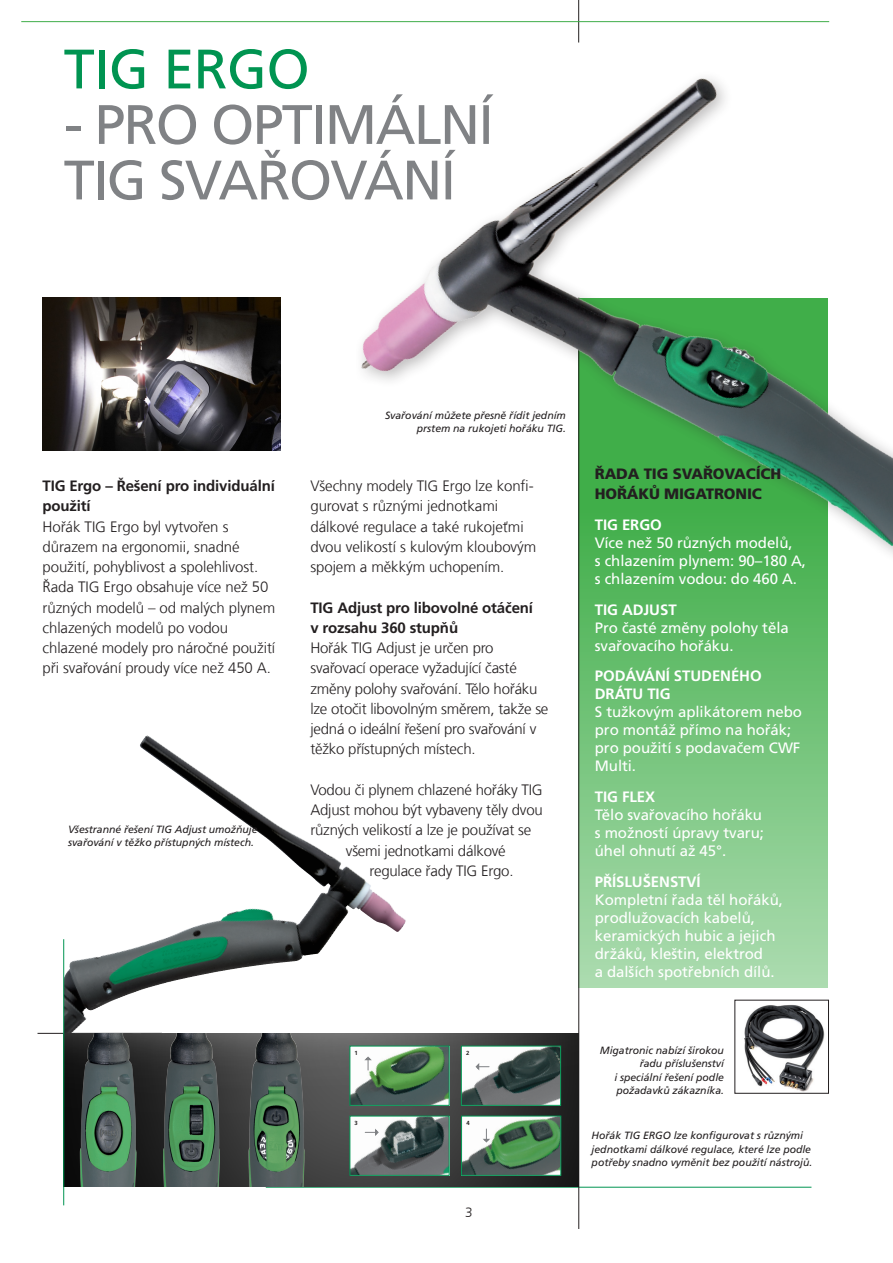
<style>
.page{position:relative;width:893px;height:1263px;background:#fff}
.page>*{position:absolute;margin:0;border:0;box-sizing:border-box;transform-origin:0 0}
.t1{font:55.5px/55.5px "Frutiger LT Pro";letter-spacing:-.03em;color:#808285}
.t2{font:55.5px "Frutiger LT Pro";letter-spacing:-.01em;color:#009451}
.t3{font:300 15px/20.2px "Frutiger LT Com";letter-spacing:-.005em;color:#231f20}
.t4{font:15px/18px "Frutiger LT Pro";letter-spacing:-.005em;color:#fff}
.t5{font:700 15px/20.2px "Frutiger LT Pro";letter-spacing:-.01em;color:#231f20}
.t6{font:900 15px/20.2px "Frutiger LT Pro";letter-spacing:-.01em;color:#231f20}
.t7{font:300 13.5px "Frutiger LT Com";color:#231f20}
.t8{font:italic 10.5px/13.5px "Frutiger LT Pro";letter-spacing:-.005em;color:#231f20;text-align:right}
.Normal{font:700 5.85px "Frutiger LT Pro";color:#231f20}
.s1{font-family:"Frutiger LT Pro";font-weight:700}
.s2{font-weight:700}
</style>
<div class="page">
<hr style="left:266px;top:1187px;width:545px;height:1px;background:#009451">
<hr style="left:578px;top:0;width:1px;height:43px;background:#231f20">
<hr style="left:21px;top:21px;width:808px;height:1px;background:#40ae49">
<svg style="left:579px;top:566px;width:249px;height:422px;background:#7dc783"></svg>
<hr style="left:578px;top:298px;width:1px;height:931px;background:#231f20">
<img style="left:361px;top:78px;width:532px;height:488px">
<img style="left:43px;top:298px;width:238px;height:153px">
<hr style="left:38px;top:1033px;width:124px;height:1px;background:#231f20">
<img style="left:64px;top:736px;width:342px;height:297px">
<img style="left:744px;top:1005px;width:81px;height:86px">
<img style="left:64px;top:1033px;width:514px;height:153px">
<img style="left:75px;top:1033px;width:65px;height:153px">
<img style="left:161px;top:1033px;width:61px;height:153px">
<img style="left:248px;top:1033px;width:60px;height:153px">
<img style="left:352px;top:1048px;width:96px;height:56px">
<div style="left:350px;top:1046px;width:100px;height:60px;border:1px solid #009451"></div>
<svg style="left:362px;top:1055px;width:12px;height:15px"></svg>
<img style="left:463px;top:1048px;width:96px;height:56px">
<div style="left:461px;top:1046px;width:100px;height:60px;border:1px solid #009451"></div>
<svg style="left:474px;top:1061px;width:15px;height:11px"></svg>
<img style="left:463px;top:1118px;width:96px;height:56px">
<div style="left:461px;top:1116px;width:100px;height:60px;border:1px solid #009451"></div>
<svg style="left:481px;top:1129px;width:11px;height:14px"></svg>
<img style="left:352px;top:1118px;width:96px;height:56px">
<div style="left:350px;top:1116px;width:100px;height:60px;border:1px solid #009451"></div>
<svg style="left:365px;top:1127px;width:15px;height:11px"></svg>
<hr style="left:63px;top:939px;width:1px;height:266px;background:#009451">
<p class="t2" style="left:64px;top:37px;width:247px">TIG ERGO</p>
<p class="t1" style="left:64px;top:97px;width:432px">- PRO OPTIMÁLNÍ<br>TIG SVAŘOVÁNÍ</p>
<p class="t8" style="left:385px;top:408px;width:182px">Svařování můžete přesně řídit jedním prstem na rukojeti hořáku TIG.</p>
<p class="t3" style="left:43px;top:476px;width:234px"><span class="s1">TIG Ergo – Řešení pro individuální použití<br></span>Hořák TIG Ergo byl vytvořen s důrazem na ergonomii, snadné použití, pohyblivost a spolehlivost.<br>Řada TIG Ergo obsahuje více než 50 různých modelů – od malých plynem chlazených modelů po vodou chlazené modely pro náročné použití při svařování proudy více než 450 A.</p>
<p class="t3" style="left:310px;top:476px;width:227px">Všechny modely TIG Ergo lze konfi&shy;gurovat s různými jednotkami dálkové regulace a také rukojeťmi dvou velikostí s kulovým kloubovým spojem a měkkým uchopením.</p>
<p class="t5" style="left:310px;top:597px;width:224px">TIG Adjust pro libovolné otáčení v rozsahu 360 stupňů</p>
<p class="t3" style="left:310px;top:638px;width:240px">Hořák TIG Adjust je určen pro svařovací operace vyžadující časté změny polohy svařování. Tělo hořáku lze otočit libovolným směrem, takže se jedná o ideální řešení pro svařování v těžko přístupných místech.</p>
<p class="t3" style="left:310px;top:780px;width:234px">Vodou či plynem chlazené hořáky TIG</p>
<p class="t3" style="left:310px;top:800px;width:234px">Adjust mohou být vybaveny těly dvou</p>
<p class="t3" style="left:310px;top:820px;width:222px">různých velikostí a lze je používat se</p>
<p class="t3" style="left:346px;top:840px;width:161px">všemi jednotkami dálkové</p>
<p class="t3" style="left:370px;top:861px;width:145px">regulace řady TIG Ergo.</p>
<p class="t8" style="left:68px;top:822px;width:191px;text-align:left">Všestranné řešení TIG Adjust umožňuje svařování v těžko přístupných místech.</p>
<p class="t6" style="left:595px;top:463px;width:188px">ŘADA TIG SVAŘOVACÍCH<br>HOŘÁKŮ MIGATRONIC</p>
<p class="t4" style="left:595px;top:516px;width:213px"><span class="s2">TIG ERGO<br></span>Více než 50 různých modelů,<br>s chlazením plynem: 90–180 A, s chlazením vodou: do 460 A.</p>
<p class="t4" style="left:595px;top:600px;width:195px"><span class="s2">TIG ADJUST<br></span>Pro časté změny polohy těla svařovacího hořáku.</p>
<p class="t4" style="left:595px;top:667px;width:209px"><span class="s2">PODÁVÁNÍ STUDENÉHO<br>DRÁTU TIG<br></span>S tužkovým aplikátorem nebo pro montáž přímo na hořák; pro použití s podavačem CWF<br>Multi.</p>
<p class="t4" style="left:595px;top:788px;width:171px"><span class="s2">TIG FLEX<br></span>Tělo svařovacího hořáku s možností úpravy tvaru; úhel ohnutí až 45°.</p>
<p class="t4" style="left:595px;top:873px;width:190px"><span class="s2">PŘÍSLUŠENSTVÍ<br></span>Kompletní řada těl hořáků, prodlužovacích kabelů, keramických hubic a jejich držáků, kleštin, elektrod<br>a dalších spotřebních dílů.</p>
<p class="Normal" style="left:354px;top:1049px;width:5px">1</p>
<p class="Normal" style="left:466px;top:1049px;width:5px">2</p>
<p class="Normal" style="left:354px;top:1119px;width:5px">3</p>
<p class="Normal" style="left:466px;top:1119px;width:5px">4</p>
<p class="t7" style="left:465px;top:1204px;width:9px">3</p>
<p class="t8" style="left:600px;top:1043px;width:126px">Migatronic nabízí širokou řadu příslušenství<br>i speciální řešení podle požadavků zákazníka.</p>
<p class="t8" style="left:592px;top:1129px;width:222px;text-align:left">Hořák TIG ERGO lze konfigurovat s různými jednotkami dálkové regulace, které lze podle potřeby snadno vyměnit bez použití nástrojů.</p>
</div>
